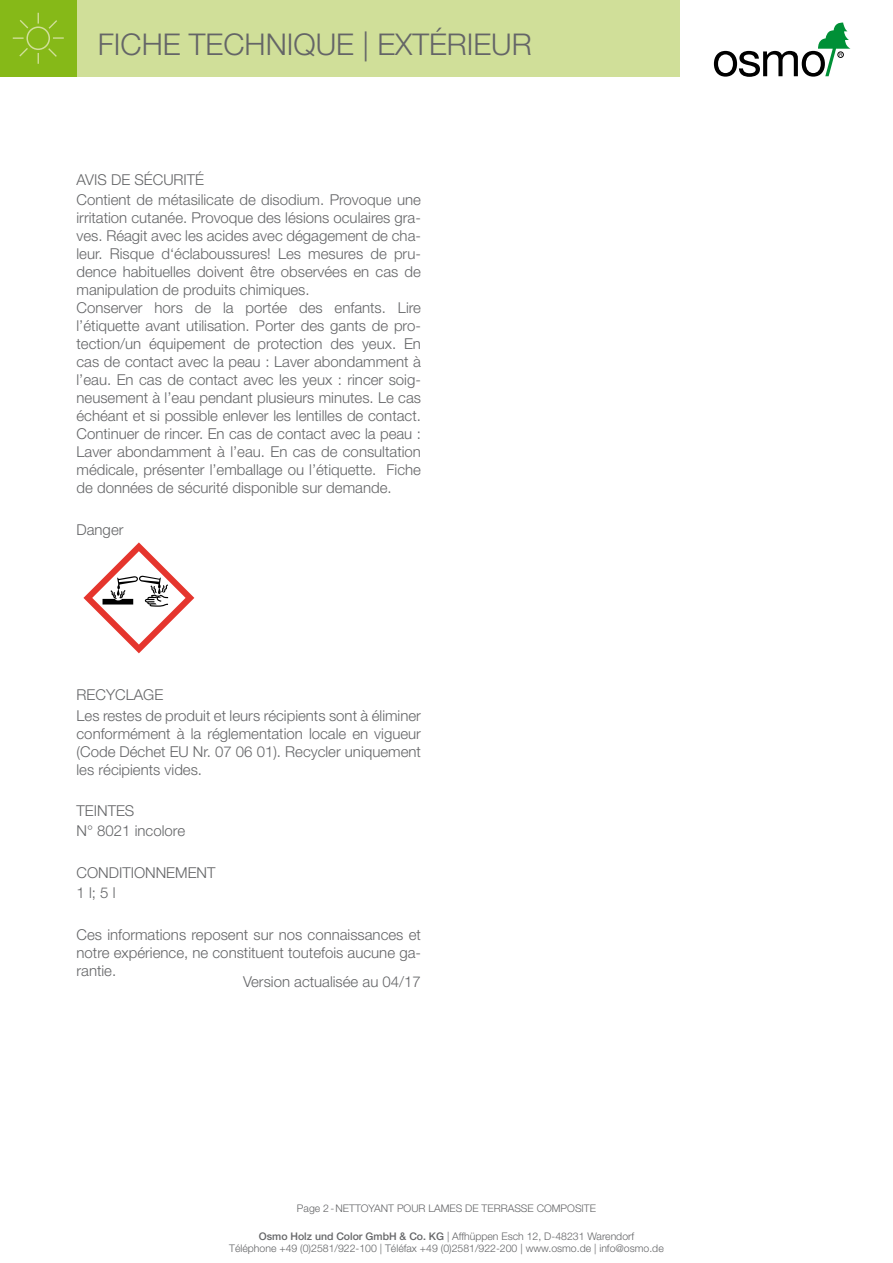
<style>
.page{position:relative;width:893px;height:1263px;background:#fff}
.page>*{position:absolute;margin:0;border:0;box-sizing:border-box;transform-origin:0 0}
.t1{font:300 30px "Helvetica Neue";color:#646567}
.t2{font:300 15px/18px "Helvetica Neue";color:#646567}
.t3{font:300 10.5px/12.6px "Helvetica Neue";color:#646567;text-align:center}
.s1{font-weight:500}
</style>
<div class="page">
<div style="left:77px;top:0;width:603px;height:77px;background:#d0df99"></div>
<svg style="left:714px;top:23px;width:136px;height:54px"></svg>
<div style="left:0;top:0;width:77px;height:77px;background:#86b918"></div>
<svg style="left:12px;top:12px;width:52px;height:52px"></svg>
<svg style="left:83px;top:542px;width:111px;height:111px"></svg>
<h1 class="t1" style="left:98px;top:26px;width:436px">FICHE TECHNIQUE | EXTÉRIEUR</h1>
<p class="t2" style="left:77px;top:169px;width:346px;line-height:20.1px">AVIS DE SÉCURITÉ<br>Contient de métasilicate de disodium. Provoque une</p>
<p class="t2" style="left:77px;top:209px;width:346px">irritation cutanée. Provoque des lésions oculaires gra&shy;ves. Réagit avec les acides avec dégagement de cha&shy;leur. Risque d‘éclaboussures! Les mesures de pru&shy;dence habituelles doivent être observées en cas de manipulation de produits chimiques.<br>Conserver hors de la portée des enfants. Lire l’étiquette avant utilisation. Porter des gants de pro&shy;tection/un équipement de protection des yeux. En cas de contact avec la peau : Laver abondamment à l’eau. En cas de contact avec les yeux : rincer soig&shy;neusement à l’eau pendant plusieurs minutes. Le cas échéant et si possible enlever les lentilles de contact.<br>Continuer de rincer. En cas de contact avec la peau :<br>Laver abondamment à l’eau. En cas de consultation médicale, présenter l’emballage ou l’étiquette. Fiche de données de sécurité disponible sur demande.</p>
<p class="t2" style="left:77px;top:520px;width:48px">Danger</p>
<p class="t2" style="left:77px;top:685px;width:346px;line-height:20.1px">RECYCLAGE<br>Les restes de produit et leurs récipients sont à éliminer</p>
<p class="t2" style="left:77px;top:724px;width:346px;text-align:justify">conformément à la réglementation locale en vigueur (Code Déchet EU Nr. 07 06 01). Recycler uniquement les récipients vides.</p>
<p class="t2" style="left:77px;top:800px;width:110px;line-height:20.1px">TEINTES<br>N° 8021 incolore</p>
<p class="t2" style="left:77px;top:862px;width:140px;line-height:20.1px">CONDITIONNEMENT<br>1 l; 5 l</p>
<p class="t2" style="left:77px;top:925px;width:346px;text-align:justify">Ces informations reposent sur nos connaissances et notre expérience, ne constituent toutefois aucune ga&shy;rantie.</p>
<p class="t2" style="left:243px;top:973px;width:179px">Version actualisée au 04/17</p>
<p class="t3" style="left:297px;top:1202px;width:301px">Page 2-NETTOYANT POUR LAMES DE TERRASSE COMPOSITE</p>
<p class="t3" style="left:229px;top:1229px;width:436px"><span class="s1">Osmo Holz und Color GmbH &amp; Co. KG</span> | Affhüppen Esch 12, D-48231 Warendorf<br>Téléphone +49 (0)2581/922-100 | Téléfax +49 (0)2581/922-200 | www.osmo.de | info@osmo.de</p>
</div>
